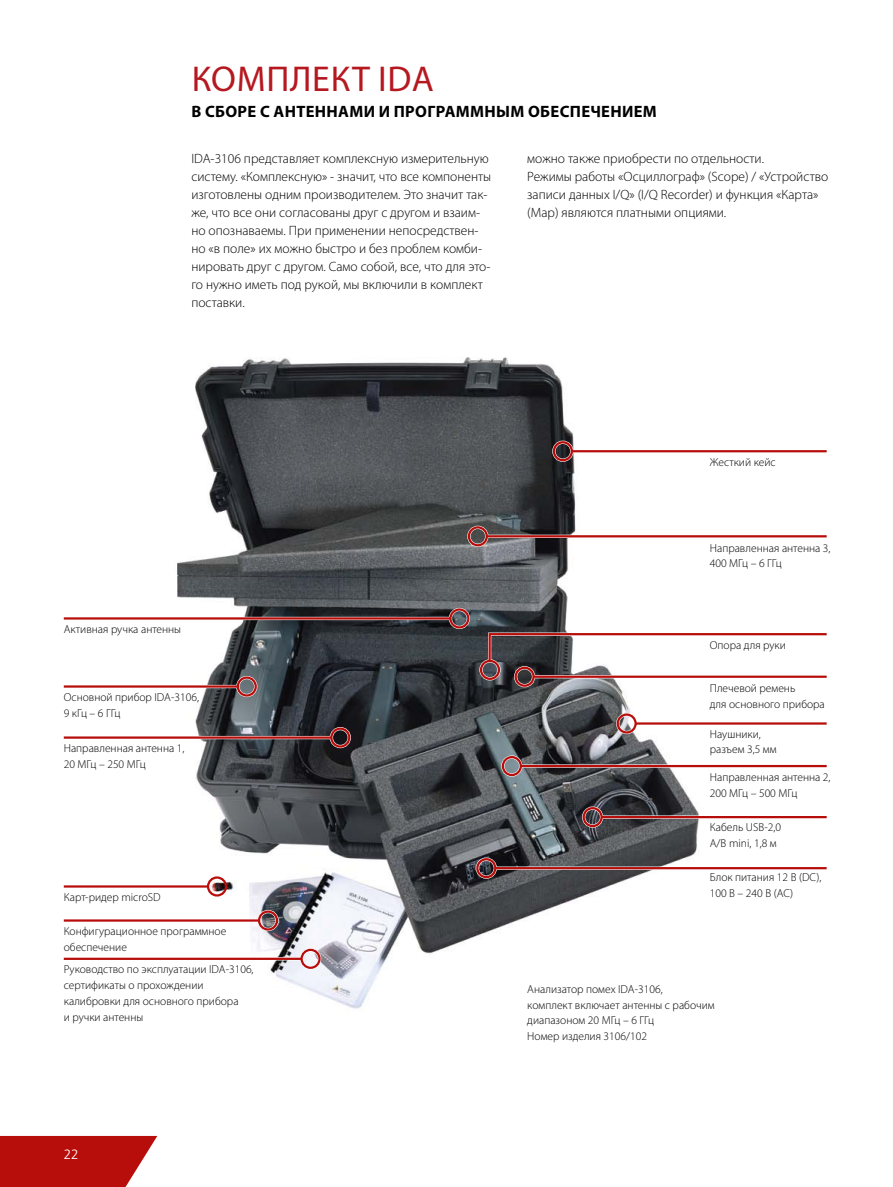
<style>
.page{position:relative;width:893px;height:1187px;background:#fff}
.page>*{position:absolute;margin:0;border:0;box-sizing:border-box;transform-origin:0 0}
.t1{font:36px "Myriad Pro";letter-spacing:.02em;color:#b61820}
.t2{font:700 16.5px "Myriad Pro";letter-spacing:.02em;color:#000}
.t3{font:300 13.5px/18px "Myriad Pro";color:#000}
.t4{font:300 13.5px "Frutiger LT";color:#fff}
.t5{font:300 11.55px/15.8px "Myriad Pro";color:#000}
</style>
<div class="page">
<svg style="left:0;top:1135px;width:157px;height:51px;background:#bf2927"></svg>
<img style="left:142px;top:357px;width:590px;height:652px">
<div style="left:236px;top:676px;width:21px;height:21px;border:3px solid #fff;border-radius:50%"></div>
<svg style="left:64px;top:684px;width:173px;height:4px"></svg>
<div style="left:552px;top:440px;width:21px;height:22px;border:3px solid #fff;border-radius:50%"></div>
<svg style="left:573px;top:449px;width:254px;height:4px"></svg>
<div style="left:501px;top:755px;width:21px;height:21px;border:3px solid #fff;border-radius:50%"></div>
<div style="left:616px;top:713px;width:21px;height:21px;border:3px solid #fff;border-radius:50%"></div>
<svg style="left:637px;top:721px;width:190px;height:4px"></svg>
<div style="left:582px;top:806px;width:21px;height:21px;border:3px solid #fff;border-radius:50%"></div>
<hr style="left:601px;top:815px;width:226px;height:3px;background:#fff">
<div style="left:476px;top:857px;width:21px;height:21px;border:3px solid #fff;border-radius:50%"></div>
<hr style="left:495px;top:866px;width:332px;height:3px;background:#fff">
<div style="left:467px;top:525px;width:21px;height:22px;border:3px solid #fff;border-radius:50%"></div>
<svg style="left:488px;top:534px;width:339px;height:4px"></svg>
<div style="left:330px;top:727px;width:21px;height:21px;border:3px solid #fff;border-radius:50%"></div>
<hr style="left:64px;top:736px;width:268px;height:3px;background:#fff">
<div style="left:479px;top:659px;width:22px;height:21px;border:3px solid #fff;border-radius:50%"></div>
<div style="left:514px;top:666px;width:21px;height:21px;border:3px solid #fff;border-radius:50%"></div>
<hr style="left:533px;top:675px;width:294px;height:3px;background:#fff">
<div style="left:449px;top:608px;width:21px;height:21px;border:3px solid #fff;border-radius:50%"></div>
<svg style="left:64px;top:616px;width:385px;height:4px"></svg>
<div style="left:257px;top:909px;width:22px;height:22px;border:3px solid #fff;border-radius:50%"></div>
<svg style="left:64px;top:918px;width:194px;height:4px"></svg>
<div style="left:300px;top:948px;width:21px;height:21px;border:3px solid #fff;border-radius:50%"></div>
<hr style="left:64px;top:957px;width:238px;height:3px;background:#fff">
<div style="left:237px;top:676px;width:20px;height:20px;border:2px solid #b70e0c;border-radius:50%"></div>
<hr style="left:64px;top:685px;width:174px;height:2px;background:#b70e0c">
<div style="left:553px;top:441px;width:20px;height:20px;border:2px solid #b70e0c;border-radius:50%"></div>
<hr style="left:571px;top:450px;width:256px;height:2px;background:#b70e0c">
<div style="left:502px;top:756px;width:20px;height:20px;border:2px solid #b70e0c;border-radius:50%"></div>
<hr style="left:520px;top:764px;width:307px;height:3px;background:#b70e0c">
<div style="left:617px;top:713px;width:20px;height:20px;border:2px solid #b70e0c;border-radius:50%"></div>
<hr style="left:635px;top:722px;width:192px;height:2px;background:#b70e0c">
<div style="left:583px;top:807px;width:20px;height:20px;border:2px solid #b70e0c;border-radius:50%"></div>
<hr style="left:601px;top:816px;width:226px;height:2px;background:#b70e0c">
<div style="left:476px;top:858px;width:20px;height:20px;border:2px solid #b70e0c;border-radius:50%"></div>
<hr style="left:495px;top:867px;width:332px;height:2px;background:#b70e0c">
<div style="left:468px;top:526px;width:20px;height:20px;border:2px solid #b70e0c;border-radius:50%"></div>
<hr style="left:486px;top:535px;width:341px;height:2px;background:#b70e0c">
<div style="left:330px;top:727px;width:20px;height:20px;border:2px solid #b70e0c;border-radius:50%"></div>
<hr style="left:64px;top:736px;width:268px;height:2px;background:#b70e0c">
<div style="left:480px;top:659px;width:20px;height:21px;border:2px solid #b70e0c;border-radius:50%"></div>
<svg style="left:486px;top:631px;width:341px;height:32px"></svg>
<div style="left:514px;top:666px;width:21px;height:20px;border:2px solid #b70e0c;border-radius:50%"></div>
<hr style="left:533px;top:675px;width:294px;height:2px;background:#b70e0c">
<div style="left:449px;top:608px;width:20px;height:20px;border:2px solid #b70e0c;border-radius:50%"></div>
<hr style="left:64px;top:617px;width:387px;height:2px;background:#b70e0c">
<div style="left:258px;top:910px;width:20px;height:20px;border:2px solid #b70e0c;border-radius:50%"></div>
<hr style="left:64px;top:919px;width:195px;height:2px;background:#b70e0c">
<div style="left:300px;top:948px;width:21px;height:20px;border:2px solid #b70e0c;border-radius:50%"></div>
<hr style="left:64px;top:957px;width:238px;height:2px;background:#b70e0c">
<div style="left:207px;top:876px;width:20px;height:20px;border:2px solid #b70e0c;border-radius:50%"></div>
<hr style="left:64px;top:885px;width:144px;height:2px;background:#b70e0c">
<h1 class="t1" style="left:192px;top:57px;width:205px">КОМПЛЕКТ IDA</h1>
<h2 class="t2" style="left:192px;top:101px;width:467px">В СБОРЕ С АНТЕННАМИ И ПРОГРАММНЫМ ОБЕСПЕЧЕНИЕМ</h2>
<p class="t3" style="left:191px;top:150px;width:301px">IDA-3106 представляет комплексную измерительную систему. «Комплексную» - значит, что все компоненты изготовлены одним производителем. Это значит так&shy;же, что все они согласованы друг с другом и взаим&shy;но опознаваемы. При применении непосредствен&shy;но «в поле» их можно быстро и без проблем комби&shy;нировать друг с другом. Само собой, все, что для это&shy;го нужно иметь под рукой, мы включили в комплект поставки.</p>
<p class="t3" style="left:527px;top:150px;width:302px">можно также приобрести по отдельности.<br>Режимы работы «Осциллограф» (Scope) / «Устройство записи данных I/Q» (I/Q Recorder) и функция «Карта» (Map) являются платными опциями.</p>
<p class="t5" style="left:710px;top:455px;width:67px">Жесткий кейс</p>
<p class="t5" style="left:64px;top:621px;width:119px">Активная ручка антенны</p>
<p class="t5" style="left:64px;top:689px;width:137px">Основной прибор IDA-3106,<br>9 кГц – 6 ГГц</p>
<p class="t5" style="left:64px;top:740px;width:122px">Направленная антенна 1,<br>20 МГц – 250 МГц</p>
<p class="t5" style="left:64px;top:889px;width:98px">Карт-ридер microSD</p>
<p class="t5" style="left:64px;top:923px;width:164px">Конфигурационное программное обеспечение</p>
<p class="t5" style="left:64px;top:961px;width:191px">Руководство по эксплуатации IDA-3106, сертификаты о прохождении калибровки для основного прибора<br>и ручки антенны</p>
<p class="t4" style="left:64px;top:1146px;width:17px">22</p>
<p class="t5" style="left:710px;top:540px;width:122px">Направленная антенна 3,<br>400 МГц – 6 ГГц</p>
<p class="t5" style="left:710px;top:638px;width:78px">Опора для руки</p>
<p class="t5" style="left:710px;top:680px;width:117px">Плечевой ремень<br>для основного прибора</p>
<p class="t5" style="left:710px;top:726px;width:68px">Наушники, разъем 3,5 мм</p>
<p class="t5" style="left:710px;top:769px;width:122px">Направленная антенна 2,<br>200 МГц – 500 МГц</p>
<p class="t5" style="left:710px;top:819px;width:73px">Кабель USB-2,0<br>A/B mini, 1,8 м</p>
<p class="t5" style="left:710px;top:869px;width:113px">Блок питания 12 В (DC),<br>100 В – 240 В (AC)</p>
<p class="t5" style="left:527px;top:981px;width:189px">Анализатор помех IDA-3106,<br>комплект включает антенны с рабочим диапазоном 20 МГц – 6 ГГц<br>Номер изделия 3106/102</p>
</div>
